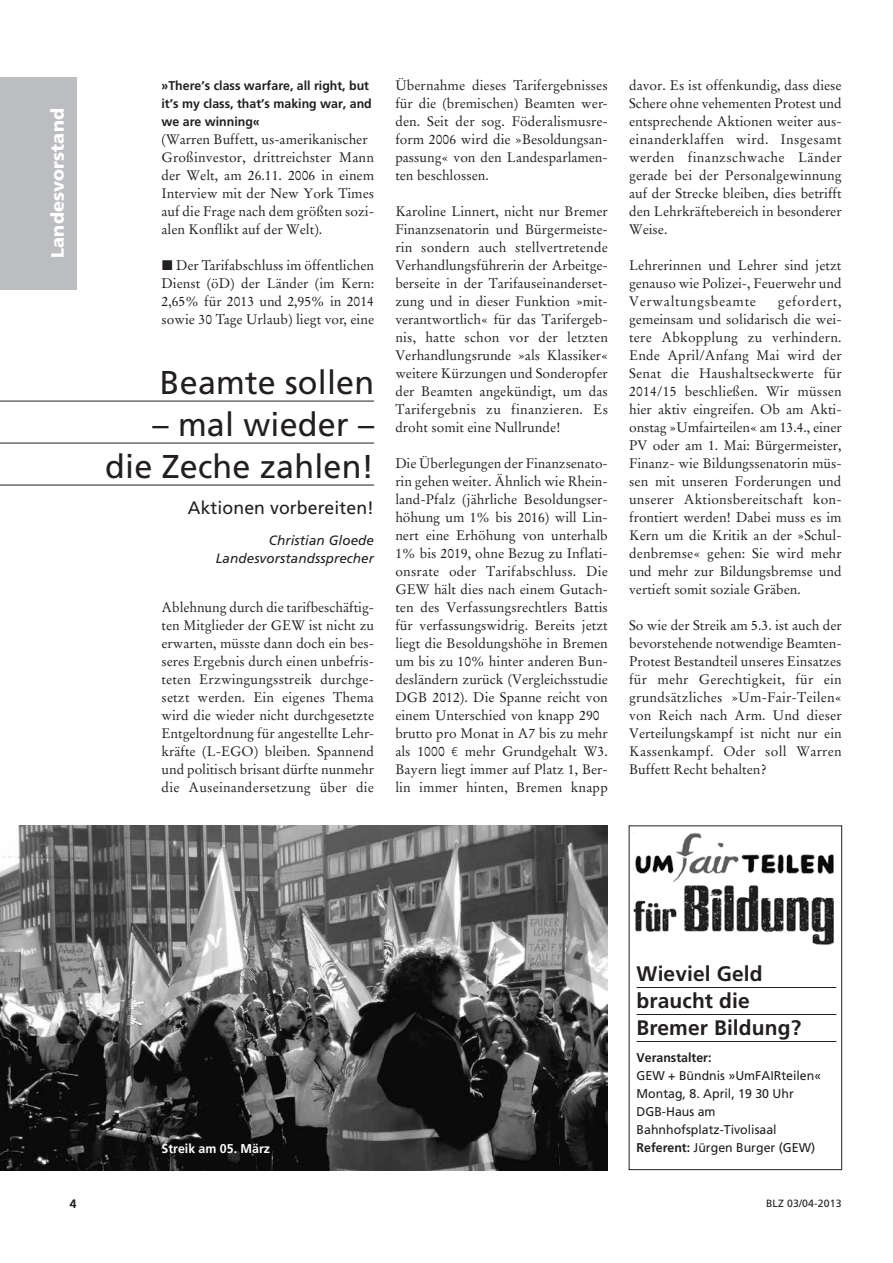
<style>
.page{position:relative;width:893px;height:1263px;background:#fff}
.page>*{position:absolute;margin:0;border:0;box-sizing:border-box;transform-origin:0 0}
.t1{font:33px/42px "Frutiger";letter-spacing:.005em;color:#231f20;text-align:right}
.t2{font:700 21px/27px "Frutiger";letter-spacing:.005em;color:#231f20}
.t3{font:18px "Frutiger";letter-spacing:.005em;color:#231f20}
.t4{font:900 18px "Frutiger";letter-spacing:.005em;color:#fff}
.t5{font:13.8px/18px "Stempel Garamond";color:#231f20;text-align:justify}
.t6{font:italic 13.5px/18px "Frutiger";letter-spacing:.005em;color:#231f20;text-align:right}
.t7{font:12.75px/18px "Frutiger";color:#231f20}
.t8{font:700 12.75px/18px "Frutiger";color:#231f20}
.t9{font:700 12.75px "Frutiger";color:#fff}
.t10{font:12px "Frutiger";color:#231f20}
.t11{font:10.5px "Frutiger";letter-spacing:.015em;color:#231f20}
.s1{font-family:"European Pi Three";font-size:14.25px}
.s2{font-family:"Linotype Euro Font Ato F";font-size:12.6px}
.s3{font-weight:700}
</style>
<div class="page">
<div style="left:0;top:77px;width:77px;height:212px;background:#bbbdc0"></div>
<div style="left:629px;top:825px;width:213px;height:345px;border:1px solid #231f20"></div>
<hr style="left:0;top:401px;width:374px;height:1px;background:#231f20">
<hr style="left:0;top:443px;width:374px;height:1px;background:#231f20">
<hr style="left:0;top:485px;width:374px;height:1px;background:#231f20">
<img style="left:0;top:826px;width:608px;height:344px">
<hr style="left:636px;top:987px;width:200px;height:1px;background:#231f20">
<hr style="left:636px;top:1014px;width:200px;height:1px;background:#231f20">
<hr style="left:636px;top:1041px;width:200px;height:1px;background:#231f20">
<img style="left:633px;top:833px;width:201px;height:112px">
<h3 class="t4" style="left:50px;top:258px;width:151px;rotate:-90deg">Landesvorstand</h3>
<p class="t8" style="left:162px;top:78px;width:212px">»There’s class warfare, all right, but it’s my class, that’s making war, and we are winning«</p>
<p class="t5" style="left:162px;top:132px;width:214px;text-align:left">(Warren Buffett, us-amerikanischer Großinvestor, drittreichster Mann der Welt, am 26.11. 2006 in einem Interview mit der New York Times auf die Frage nach dem größten sozi&shy;alen Konflikt auf der Welt).</p>
<p class="t5" style="left:162px;top:258px;width:214px"><span class="s1">-</span> Der Tarifabschluss im öffentlichen Dienst (öD) der Länder (im Kern:<br>2,65% für 2013 und 2,95% in 2014 sowie 30 Tage Urlaub) liegt vor, eine</p>
<h1 class="t1" style="left:160px;top:364px;width:216px">Beamte sollen</h1>
<h1 class="t1" style="left:105px;top:406px;width:270px">– mal wieder – die Zeche zahlen!</h1>
<h3 class="t3" style="left:188px;top:501px;width:188px">Aktionen vorbereiten!</h3>
<p class="t6" style="left:216px;top:532px;width:160px">Christian Gloede<br>Landesvorstandssprecher</p>
<p class="t5" style="left:162px;top:599px;width:214px">Ablehnung durch die tarifbeschäftig&shy;ten Mitglieder der GEW ist nicht zu erwarten, müsste dann doch ein bes&shy;seres Ergebnis durch einen unbefris&shy;teten Erzwingungsstreik durchge&shy;setzt werden. Ein eigenes Thema wird die wieder nicht durchgesetzte Entgeltordnung für angestellte Lehr&shy;kräfte (L-EGO) bleiben. Spannend und politisch brisant dürfte nunmehr die Auseinandersetzung über die</p>
<p class="t5" style="left:395px;top:78px;width:214px">Übernahme dieses Tarifergebnisses für die (bremischen) Beamten wer&shy;den. Seit der sog. Föderalismusre&shy;form 2006 wird die »Besoldungsan&shy;passung« von den Landesparlamen&shy;ten beschlossen.</p>
<p class="t5" style="left:395px;top:204px;width:214px">Karoline Linnert, nicht nur Bremer Finanzsenatorin und Bürgermeiste&shy;rin sondern auch stellvertretende Verhandlungsführerin der Arbeitge&shy;berseite in der Tarifauseinanderset&shy;zung und in dieser Funktion »mit&shy;verantwortlich« für das Tarifergeb&shy;nis, hatte schon vor der letzten Verhandlungsrunde »als Klassiker« weitere Kürzungen und Sonderopfer der Beamten angekündigt, um das Tarifergebnis zu finanzieren. Es droht somit eine Nullrunde!</p>
<p class="t5" style="left:395px;top:456px;width:214px;text-align:left">Die Überlegungen der Finanzsenato&shy;rin gehen weiter. Ähnlich wie Rhein&shy;land-Pfalz (jährliche Besoldungser&shy;höhung um 1% bis 2016) will Lin&shy;nert eine Erhöhung von unterhalb 1% bis 2019, ohne Bezug zu Inflati&shy;onsrate oder Tarifabschluss. Die GEW hält dies nach einem Gutach&shy;ten des Verfassungsrechtlers Battis für verfassungswidrig. Bereits jetzt liegt die Besoldungshöhe in Bremen um bis zu 10% hinter anderen Bun&shy;desländern zurück (Vergleichsstudie DGB 2012). Die Spanne reicht von einem Unterschied von knapp 290 brutto pro Monat in A7 bis zu mehr als 1000 <span class="s2">B</span> mehr Grundgehalt W3.<br>Bayern liegt immer auf Platz 1, Ber&shy;lin immer hinten, Bremen knapp</p>
<p class="t5" style="left:629px;top:78px;width:214px">davor. Es ist offenkundig, dass diese Schere ohne vehementen Protest und entsprechende Aktionen weiter aus&shy;einanderklaffen wird. Insgesamt werden finanzschwache Länder gerade bei der Personalgewinnung auf der Strecke bleiben, dies betrifft den Lehrkräftebereich in besonderer Weise.</p>
<p class="t5" style="left:629px;top:258px;width:214px">Lehrerinnen und Lehrer sind jetzt genauso wie Polizei-, Feuerwehr und Verwaltungsbeamte</p>
<p class="t5" style="left:629px;top:294px;width:214px;text-indent:149px">gefordert, gemeinsam und solidarisch die wei&shy;tere Abkopplung zu verhindern.<br>Ende April/Anfang Mai wird der Senat die Haushaltseckwerte für 2014/15 beschließen. Wir müssen hier aktiv eingreifen. Ob am Akti&shy;onstag »Umfairteilen« am 13.4., einer PV oder am 1. Mai: Bürgermeister, Finanz- wie Bildungssenatorin müs&shy;sen mit unseren Forderungen und unserer Aktionsbereitschaft kon&shy;frontiert werden! Dabei muss es im Kern um die Kritik an der »Schul&shy;denbremse« gehen: Sie wird mehr und mehr zur Bildungsbremse und vertieft somit soziale Gräben.</p>
<p class="t5" style="left:629px;top:617px;width:214px">So wie der Streik am 5.3. ist auch der bevorstehende notwendige Beamten-Protest Bestandteil unseres Einsatzes für mehr Gerechtigkeit, für ein grundsätzliches »Um-Fair-Teilen« von Reich nach Arm. Und dieser Verteilungskampf ist nicht nur ein Kassenkampf. Oder soll Warren Buffett Recht behalten?</p>
<p class="t9" style="left:162px;top:1144px;width:110px">Streik am 05. März</p>
<h2 class="t2" style="left:636px;top:962px;width:166px">Wieviel Geld braucht die<br>Bremer Bildung?</h2>
<p class="t8" style="left:636px;top:1049px;width:76px">Veranstalter:</p>
<p class="t7" style="left:636px;top:1067px;width:186px">GEW + Bündnis »UmFAIRteilen«<br>Montag, 8. April, 19 30 Uhr<br>DGB-Haus am<br>Bahnhofsplatz-Tivolisaal<br><span class="s3">Referent:</span> Jürgen Burger (GEW)</p>
<p class="t10" style="left:70px;top:1199px;width:8px">4</p>
<p class="t11" style="left:766px;top:1199px;width:77px">BLZ 03/04-2013</p>
</div>
